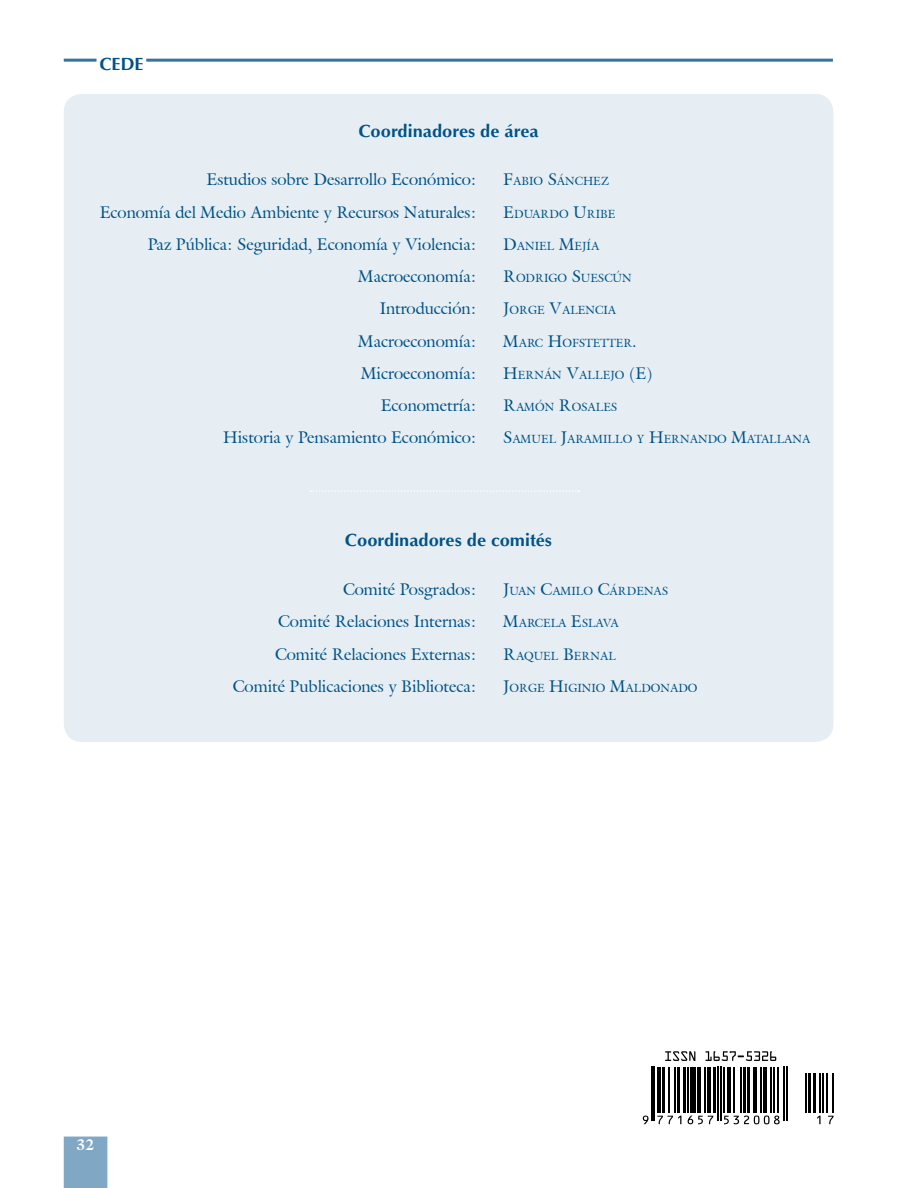
<style>
.page{position:relative;width:918px;height:1188px;background:#fff}
.page>*{position:absolute;margin:0;border:0;box-sizing:border-box;transform-origin:0 0}
.t1{font:700 18px "Optimum";color:#005288}
.t2{font:16.5px "Galliard IT Cby BT";color:#005288}
.t3{font:700 15px "Galliard IT Cby BT";color:#fff}
.t4{font:11.55px "Galliard IT Cby BT";color:#005288}
.t5{font:11.55px "Galliard IT Cby BT";letter-spacing:-.035em;color:#005288}
.s1{font-size:16.5px}
</style>
<div class="page">
<div style="left:64px;top:1137px;width:43px;height:51px;background:#80a8c4"></div>
<hr style="left:64px;top:59px;width:33px;height:3px;background:#3375a0">
<hr style="left:146px;top:59px;width:687px;height:3px;background:#3375a0">
<div style="left:64px;top:94px;width:769px;height:648px;background:#e6eef3;border-radius:18px"></div>
<svg style="left:310px;top:490px;width:269px;height:2px"></svg>
<hr style="left:651px;top:1066px;width:1px;height:55px;background:#000">
<hr style="left:654px;top:1066px;width:1px;height:55px;background:#000">
<hr style="left:657px;top:1067px;width:4px;height:45px;background:#000">
<hr style="left:663px;top:1067px;width:2px;height:45px;background:#000">
<hr style="left:668px;top:1067px;width:2px;height:45px;background:#000">
<hr style="left:674px;top:1067px;width:1px;height:45px;background:#000">
<hr style="left:677px;top:1067px;width:3px;height:45px;background:#000">
<hr style="left:683px;top:1067px;width:2px;height:45px;background:#000">
<hr style="left:687px;top:1067px;width:1px;height:45px;background:#000">
<div style="left:690px;top:1067px;width:5px;height:45px;background:#000"></div>
<hr style="left:697px;top:1067px;width:4px;height:45px;background:#000">
<hr style="left:704px;top:1067px;width:1px;height:45px;background:#000">
<hr style="left:707px;top:1067px;width:4px;height:45px;background:#000">
<hr style="left:713px;top:1067px;width:3px;height:45px;background:#000">
<hr style="left:717px;top:1066px;width:1px;height:55px;background:#000">
<hr style="left:720px;top:1066px;width:1px;height:55px;background:#000">
<hr style="left:723px;top:1067px;width:1px;height:45px;background:#000">
<hr style="left:727px;top:1067px;width:4px;height:45px;background:#000">
<hr style="left:733px;top:1067px;width:1px;height:45px;background:#000">
<hr style="left:740px;top:1067px;width:1px;height:45px;background:#000">
<hr style="left:743px;top:1067px;width:3px;height:45px;background:#000">
<hr style="left:748px;top:1067px;width:2px;height:45px;background:#000">
<hr style="left:753px;top:1067px;width:4px;height:45px;background:#000">
<hr style="left:761px;top:1067px;width:1px;height:45px;background:#000">
<hr style="left:763px;top:1067px;width:4px;height:45px;background:#000">
<hr style="left:771px;top:1067px;width:1px;height:45px;background:#000">
<hr style="left:773px;top:1067px;width:2px;height:45px;background:#000">
<hr style="left:778px;top:1067px;width:1px;height:45px;background:#000">
<hr style="left:784px;top:1066px;width:1px;height:55px;background:#000">
<hr style="left:786px;top:1066px;width:2px;height:55px;background:#000">
<hr style="left:805px;top:1073px;width:1px;height:39px;background:#000">
<hr style="left:808px;top:1073px;width:3px;height:39px;background:#000">
<hr style="left:814px;top:1073px;width:2px;height:39px;background:#000">
<hr style="left:819px;top:1073px;width:2px;height:39px;background:#000">
<hr style="left:822px;top:1073px;width:1px;height:39px;background:#000">
<hr style="left:827px;top:1073px;width:1px;height:39px;background:#000">
<hr style="left:832px;top:1073px;width:2px;height:39px;background:#000">
<svg style="left:643px;top:1116px;width:6px;height:8px"></svg>
<svg style="left:657px;top:1116px;width:24px;height:8px"></svg>
<svg style="left:688px;top:1116px;width:25px;height:8px"></svg>
<svg style="left:724px;top:1116px;width:56px;height:8px"></svg>
<svg style="left:828px;top:1116px;width:6px;height:8px"></svg>
<svg style="left:817px;top:1116px;width:4px;height:8px"></svg>
<svg style="left:665px;top:1051px;width:30px;height:10px"></svg>
<svg style="left:705px;top:1051px;width:71px;height:10px"></svg>
<p class="t1" style="left:99px;top:53px;width:46px">CEDE</p>
<p class="t1" style="left:358px;top:121px;width:182px">Coordinadores de área</p>
<p class="t2" style="left:206px;top:169px;width:271px">Estudios sobre Desarrollo Económico:</p>
<p class="t4" style="left:503px;top:174px;width:107px"><span class="s1">F</span>ABIO <span class="s1">S</span>ÁNCHEZ</p>
<p class="t2" style="left:100px;top:201px;width:378px">Economía del Medio Ambiente y Recursos Naturales:</p>
<p class="t4" style="left:503px;top:206px;width:113px"><span class="s1">E</span>DUARDO <span class="s1">U</span>RIBE</p>
<p class="t2" style="left:148px;top:233px;width:330px">Paz Pública: Seguridad, Economía y Violencia:</p>
<p class="t4" style="left:503px;top:238px;width:98px"><span class="s1">D</span>ANIEL <span class="s1">M</span>EJÍA</p>
<p class="t2" style="left:358px;top:266px;width:119px">Macroeconomía:</p>
<p class="t4" style="left:503px;top:271px;width:130px"><span class="s1">R</span>ODRIGO <span class="s1">S</span>UESCÚN</p>
<p class="t2" style="left:380px;top:298px;width:98px">Introducción:</p>
<p class="t4" style="left:503px;top:303px;width:114px"><span class="s1">J</span>ORGE <span class="s1">V</span>ALENCIA</p>
<p class="t2" style="left:358px;top:330px;width:119px">Macroeconomía:</p>
<p class="t4" style="left:503px;top:335px;width:135px"><span class="s1">M</span>ARC <span class="s1">H</span>OFSTETTER<span class="s1">.</span></p>
<p class="t2" style="left:361px;top:362px;width:117px">Microeconomía:</p>
<p class="t4" style="left:503px;top:367px;width:151px"><span class="s1">H</span>ERNÁN <span class="s1">V</span>ALLEJO <span class="s1">(E)</span></p>
<p class="t2" style="left:381px;top:395px;width:97px">Econometría:</p>
<p class="t4" style="left:503px;top:400px;width:116px"><span class="s1">R</span>AMÓN <span class="s1">R</span>OSALES</p>
<p class="t2" style="left:223px;top:427px;width:255px">Historia y Pensamiento Económico:</p>
<p class="t4" style="left:503px;top:432px;width:309px"><span class="s1">S</span>AMUEL <span class="s1">J</span>ARAMILLO Y <span class="s1">H</span>ERNANDO <span class="s1">M</span>ATALLANA</p>
<p class="t1" style="left:345px;top:530px;width:209px">Coordinadores de comités</p>
<p class="t2" style="left:343px;top:579px;width:135px">Comité Posgrados:</p>
<p class="t4" style="left:503px;top:584px;width:166px"><span class="s1">J</span>UAN <span class="s1">C</span>AMILO <span class="s1">C</span>ÁRDENAS</p>
<p class="t2" style="left:278px;top:611px;width:200px">Comité Relaciones Internas:</p>
<p class="t5" style="left:503px;top:616px;width:117px"><span class="s1">M</span>ARCELA <span class="s1">E</span>SLAVA</p>
<p class="t2" style="left:275px;top:643px;width:203px">Comité Relaciones Externas:</p>
<p class="t4" style="left:503px;top:648px;width:114px"><span class="s1">R</span>AQUEL <span class="s1">B</span>ERNAL</p>
<p class="t2" style="left:233px;top:675px;width:245px">Comité Publicaciones y Biblioteca:</p>
<p class="t4" style="left:503px;top:680px;width:196px"><span class="s1">J</span>ORGE <span class="s1">H</span>IGINIO <span class="s1">M</span>ALDONADO</p>
<p class="t3" style="left:77px;top:1135px;width:19px">32</p>
</div>
